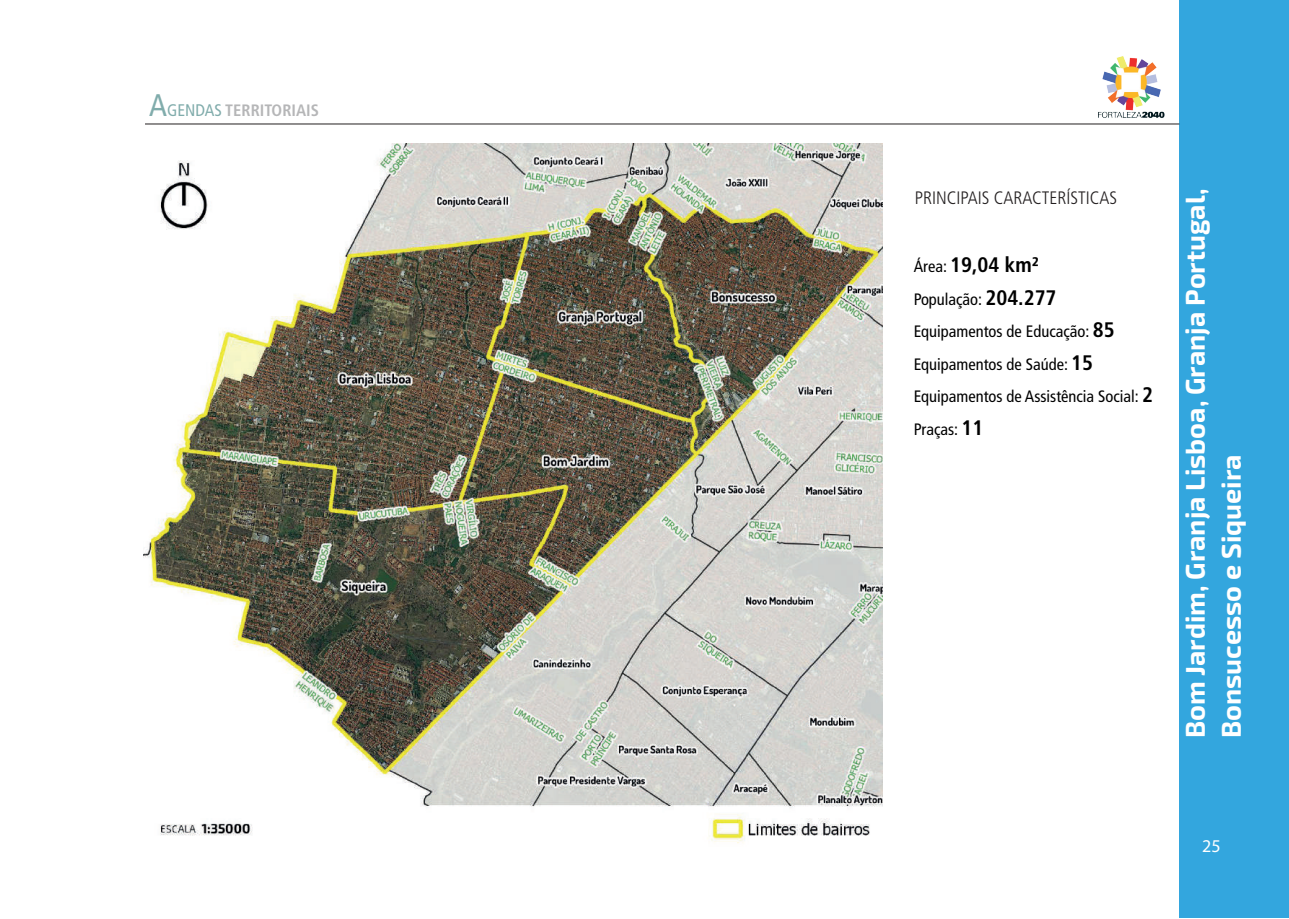
<style>
.page{position:relative;width:1289px;height:919px;background:#fff}
.page>*{position:absolute;margin:0;border:0;box-sizing:border-box;transform-origin:0 0}
.t1{font:700 27px/36px "Exo 2.0";color:#fff}
.t2{font:700 condensed 21px "Frutiger LT Std";color:#000}
.t3{font:300 condensed 18px "Frutiger LT Std";color:#231f20}
.t4{font:18px "Myriad Pro";color:#fff}
.t5{font:condensed 16.5px/32.5px "Frutiger LT Std";color:#000}
.t6{font:700 condensed 16.5px "Frutiger LT Std";color:#6c6d70}
.s1{font-weight:400;font-size:31.2px;color:#025958}
.s2{font-weight:400;font-size:16.8px;color:#025958}
.s3{font-weight:400;font-size:16.5px}
.s4{font-weight:700;font-size:21px}
</style>
<div class="page">
<div style="left:1179px;top:1px;width:109px;height:917px;background:#33a6de"></div>
<img style="left:1098px;top:56px;width:67px;height:62px">
<hr style="left:145px;top:124px;width:1034px;height:1px;background:#231f20">
<img style="left:143px;top:143px;width:739px;height:701px">
<p class="t6" style="left:149px;top:101px;width:171px"><span class="s1">A</span><span class="s2">GENDAS</span> TERRITORIAIS</p>
<p class="t3" style="left:914px;top:188px;width:204px">PRINCIPAIS CARACTERÍSTICAS</p>
<p class="t2" style="left:913px;top:252px;width:127px"><span class="s3">Área:</span> 19,04 km²</p>
<p class="t5" style="left:913px;top:283px;width:241px">População: <span class="s4">204.277<br></span>Equipamentos de Educação: <span class="s4">85<br></span>Equipamentos de Saúde: <span class="s4">15<br></span>Equipamentos de Assistência Social: <span class="s4">2<br></span>Praças: <span class="s4">11</span></p>
<h1 class="t1" style="left:1177px;top:738px;width:550px;rotate:-90deg">Bom Jardim, Granja Lisboa, Granja Portugal,<br>Bonsucesso e Siqueira</h1>
<p class="t4" style="left:1202px;top:834px;width:20px">25</p>
</div>
